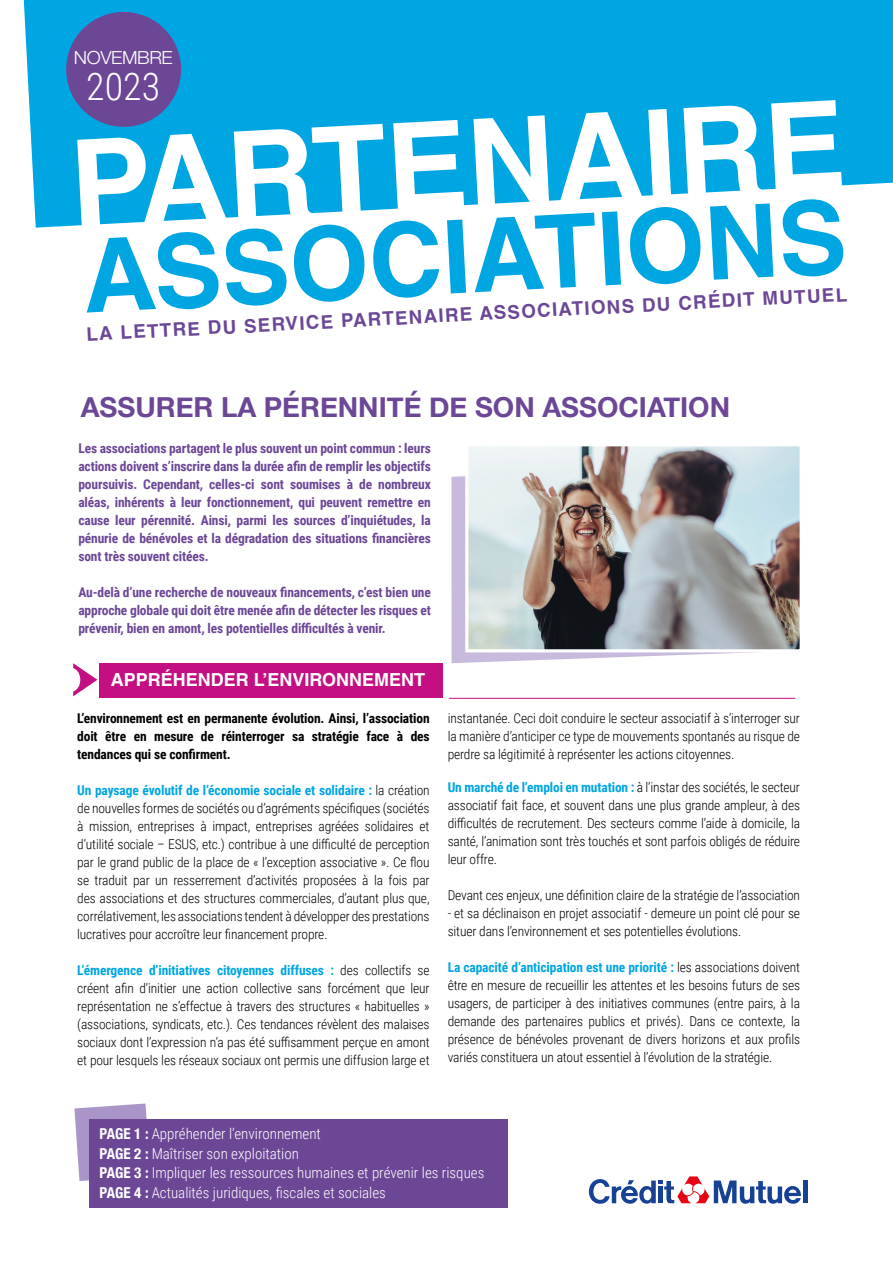
<style>
.page{position:relative;width:893px;height:1263px;background:#fff}
.page>*{position:absolute;margin:0;border:0;box-sizing:border-box;transform-origin:0 0}
.t1{font:700 121.65px "Helvetica LT Std";color:#fff}
.t2{font:700 102px "Helvetica LT Std";color:#00a6e2}
.t3{font:300 38.1px "Roboto Condensed";color:#fff}
.t4{font:700 27.6px "Helvetica Neue";color:#6c4796}
.t5{font:700 18.75px "Helvetica LT Std";color:#6c4796}
.t6{font:700 18px "Helvetica LT Std";color:#fff}
.t7{font:300 18px "Helvetica Neue";letter-spacing:-.02em;color:#fff;scale:1.05 1}
.t8{font:300 15px/19.5px "Roboto Condensed";color:#fff}
.t9{font:300 13.5px/18px "Roboto Condensed";letter-spacing:-.01em;color:#000;text-align:justify}
.t10{font:700 13.5px/18px "Roboto Condensed";letter-spacing:-.01em;color:#6c4796;text-align:justify}
.t11{font:700 13.5px/18px "Roboto Condensed";letter-spacing:-.01em;color:#000;text-align:justify}
.s1{font-weight:700;color:#00a6e2}
.s2{font-family:"Helvetica Neue";font-weight:700;font-stretch:condensed}
</style>
<div class="page">
<svg style="left:24px;top:0;width:869px;height:228px;background:#1cafe5"></svg>
<div style="left:66px;top:12px;width:115px;height:115px;background:#6c4796;border-radius:50%"></div>
<hr style="left:803px;top:1180px;width:4px;height:23px;background:#164194">
<svg style="left:588px;top:1176px;width:213px;height:28px"></svg>
<svg style="left:74px;top:1103px;width:73px;height:78px"></svg>
<div style="left:90px;top:1119px;width:418px;height:89px;background:#6c4796"></div>
<svg style="left:451px;top:476px;width:307px;height:187px;fill:#c7badd"></svg>
<img style="left:469px;top:447px;width:330px;height:201px">
<div style="left:465px;top:443px;width:338px;height:209px;border:3px solid #fff"></div>
<div style="left:99px;top:663px;width:344px;height:35px;background:#c30f81"></div>
<svg style="left:73px;top:663px;width:24px;height:33px"></svg>
<div style="left:62px;top:668px;width:18px;height:24px;background:#fff;border-radius:50%"></div>
<hr style="left:449px;top:698px;width:346px;height:1px;background:#c30f81">
<h3 class="t7" style="left:74px;top:43px;width:96px">NOVEMBRE</h3>
<h3 class="t3" style="left:86px;top:60px;width:75px">2023</h3>
<h1 class="t1" style="left:66px;top:111px;width:777px;rotate:-3deg">PARTENAIRE</h1>
<h2 class="t2" style="left:79px;top:215px;width:766px;rotate:-3deg">ASSOCIATIONS</h2>
<h3 class="t5" style="left:86px;top:323px;width:763px;rotate:-3deg">LA LETTRE DU SERVICE PARTENAIRE ASSOCIATIONS DU CRÉDIT MUTUEL</h3>
<h3 class="t4" style="left:81px;top:386px;width:651px">ASSURER LA PÉRENNITÉ DE SON ASSOCIATION</h3>
<p class="t10" style="left:78px;top:439px;width:354px">Les associations partagent le plus souvent un point commun : leurs actions doivent s’inscrire dans la durée afin de remplir les objectifs poursuivis. Cependant, celles-ci sont soumises à de nombreux aléas, inhérents à leur fonctionnement, qui peuvent remettre en cause leur pérennité. Ainsi, parmi les sources d’inquiétudes, la pénurie de bénévoles et la dégradation des situations financières sont très souvent citées.</p>
<p class="t10" style="left:78px;top:583px;width:354px">Au-delà d’une recherche de nouveaux financements, c’est bien une approche globale qui doit être menée afin de détecter les risques et prévenir, bien en amont, les potentielles difficultés à venir.</p>
<h3 class="t6" style="left:111px;top:668px;width:316px">APPRÉHENDER L’ENVIRONNEMENT</h3>
<p class="t11" style="left:77px;top:709px;width:354px">L’environnement est en permanente évolution. Ainsi, l’association doit être en mesure de réinterroger sa stratégie face à des tendances qui se confirment.</p>
<p class="t9" style="left:77px;top:781px;width:354px"><span class="s1">Un paysage évolutif de l’économie sociale et solidaire :</span> la création de nouvelles formes de sociétés ou d’agréments spécifiques (sociétés à mission, entreprises à impact, entreprises agréées solidaires et d’utilité sociale – ESUS, etc.) contribue à une difficulté de perception par le grand public de la place de « l’exception associative ». Ce flou se traduit par un resserrement d’activités proposées à la fois par des associations et des structures commerciales, d’autant plus que, corrélativement, les associations tendent à développer des prestations lucratives pour accroître leur financement propre.</p>
<p class="t9" style="left:77px;top:961px;width:354px"><span class="s1">L’émergence d’initiatives citoyennes diffuses :</span> des collectifs se créent afin d’initier une action collective sans forcément que leur représentation ne s’effectue à travers des structures « habituelles » (associations, syndicats, etc.). Ces tendances révèlent des malaises sociaux dont l’expression n’a pas été suffisamment perçue en amont et pour lesquels les réseaux sociaux ont permis une diffusion large et</p>
<p class="t9" style="left:448px;top:709px;width:354px">instantanée. Ceci doit conduire le secteur associatif à s’interroger sur la manière d’anticiper ce type de mouvements spontanés au risque de perdre sa légitimité à représenter les actions citoyennes.</p>
<p class="t9" style="left:448px;top:777px;width:354px"><span class="s1">Un marché de l’emploi en mutation :</span> à l’instar des sociétés, le secteur associatif fait face, et souvent dans une plus grande ampleur, à des difficultés de recrutement. Des secteurs comme l’aide à domicile, la santé, l’animation sont très touchés et sont parfois obligés de réduire leur offre.</p>
<p class="t9" style="left:448px;top:885px;width:354px">Devant ces enjeux, une définition claire de la stratégie de l’association</p>
<p class="t9" style="left:448px;top:903px;width:354px">- et sa déclinaison en projet associatif - demeure un point clé pour se situer dans l’environnement et ses potentielles évolutions.</p>
<p class="t9" style="left:448px;top:957px;width:354px"><span class="s1">La capacité d’anticipation est une priorité :</span> les associations doivent être en mesure de recueillir les attentes et les besoins futurs de ses usagers, de participer à des initiatives communes (entre pairs, à la demande des partenaires publics et privés). Dans ce contexte, la présence de bénévoles provenant de divers horizons et aux profils variés constituera un atout essentiel à l’évolution de la stratégie.</p>
<p class="t8" style="left:99px;top:1123px;width:386px"><span class="s2">PAGE 1 :</span> Appréhender l’environnement<br><span class="s2">PAGE 2 :</span> Maîtriser son exploitation<br><span class="s2">PAGE 3 :</span> Impliquer les ressources humaines et prévenir les risques <span class="s2">PAGE 4 :</span> Actualités juridiques, fiscales et sociales</p>
</div>
